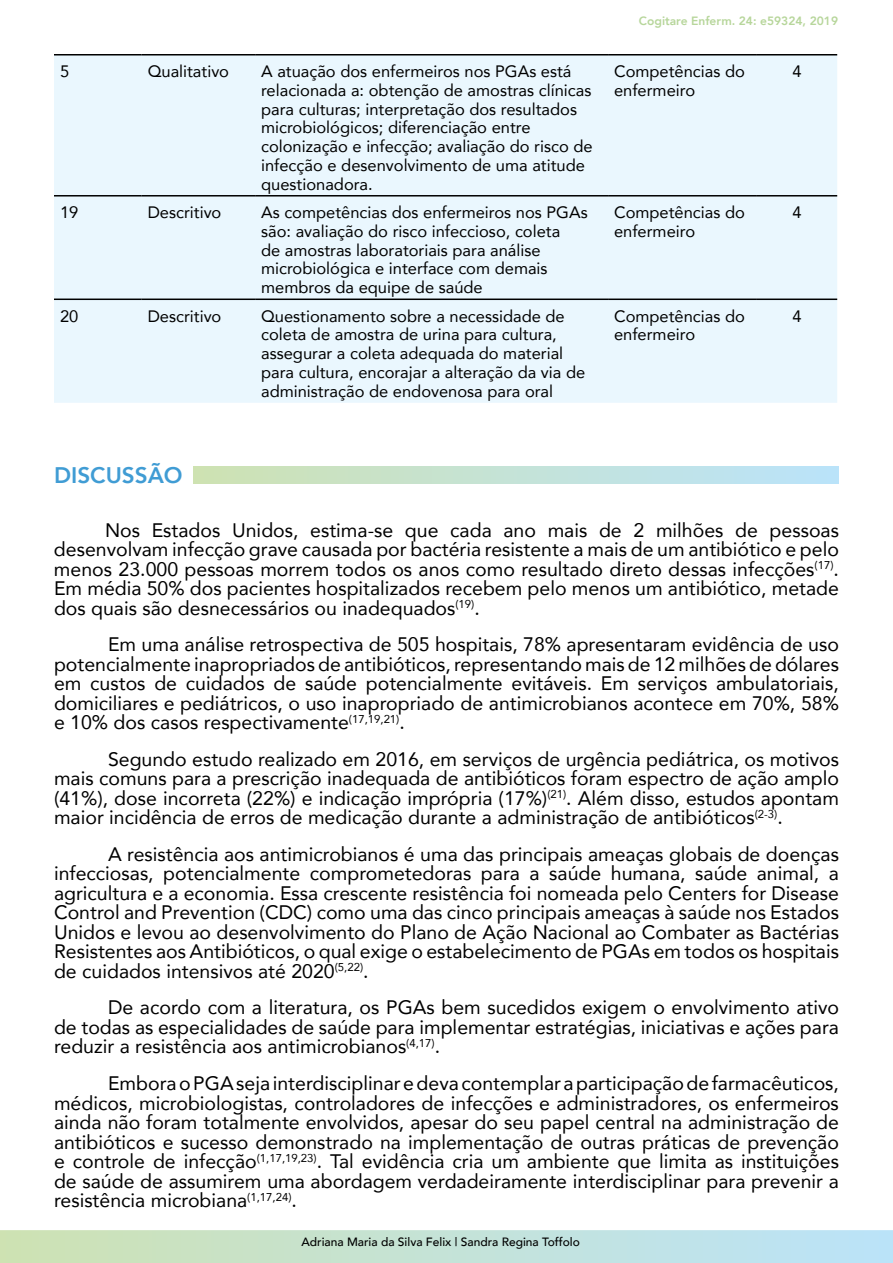
<style>
.page{position:relative;width:893px;height:1263px;background:#fff}
.page>*{position:absolute;margin:0;border:0;box-sizing:border-box;transform-origin:0 0}
.t1{font:800 22.5px "Avenir";color:#409cd4}
.t2{font:19.5px/19.5px "Avenir";color:#000;text-align:justify}
.t3{font:16.5px/18.8px "Avenir";color:#000}
.t4{font:500 12px "Avenir";color:#000}
.t5{font:800 12px "Avenir";color:#b7d69b}
</style>
<div class="page">
<svg style="left:0;top:1230px;width:893px;height:33px"></svg>
<div style="left:54px;top:56px;width:783px;height:347px;background:#eaf7fe"></div>
<hr style="left:54px;top:54px;width:88px;height:2px;background:#000">
<hr style="left:142px;top:54px;width:113px;height:2px;background:#000">
<hr style="left:255px;top:54px;width:353px;height:2px;background:#000">
<hr style="left:608px;top:54px;width:149px;height:2px;background:#000">
<hr style="left:757px;top:54px;width:80px;height:2px;background:#000">
<hr style="left:54px;top:195px;width:88px;height:2px;background:#000">
<hr style="left:142px;top:195px;width:113px;height:2px;background:#000">
<hr style="left:255px;top:195px;width:353px;height:2px;background:#000">
<hr style="left:608px;top:195px;width:149px;height:2px;background:#000">
<hr style="left:757px;top:195px;width:80px;height:2px;background:#000">
<hr style="left:54px;top:299px;width:88px;height:1px;background:#000">
<hr style="left:142px;top:299px;width:113px;height:1px;background:#000">
<hr style="left:255px;top:299px;width:353px;height:1px;background:#000">
<hr style="left:608px;top:299px;width:149px;height:1px;background:#000">
<hr style="left:757px;top:299px;width:80px;height:1px;background:#000">
<div style="left:193px;top:466px;width:646px;height:17px;background:linear-gradient(to right,#cee2b2,#bae3fb)"></div>
<p class="t5" style="left:639px;top:12px;width:201px">Cogitare Enferm. 24: e59324, 2019</p>
<p class="t3" style="left:60px;top:62px;width:11px">5</p>
<p class="t3" style="left:148px;top:62px;width:83px">Qualitativo</p>
<p class="t3" style="left:261px;top:62px;width:333px">A atuação dos enfermeiros nos PGAs está relacionada a: obtenção de amostras clínicas para culturas; interpretação dos resultados microbiológicos; diferenciação entre colonização e infecção; avaliação do risco de infecção e desenvolvimento de uma atitude questionadora.</p>
<p class="t3" style="left:614px;top:62px;width:132px">Competências do enfermeiro</p>
<p class="t3" style="left:792px;top:62px;width:11px">4</p>
<p class="t3" style="left:60px;top:203px;width:20px">19</p>
<p class="t3" style="left:148px;top:203px;width:75px">Descritivo</p>
<p class="t3" style="left:261px;top:203px;width:328px">As competências dos enfermeiros nos PGAs são: avaliação do risco infeccioso, coleta<br>de amostras laboratoriais para análise microbiológica e interface com demais membros da equipe de saúde</p>
<p class="t3" style="left:614px;top:203px;width:132px">Competências do enfermeiro</p>
<p class="t3" style="left:792px;top:203px;width:11px">4</p>
<p class="t3" style="left:60px;top:306px;width:20px">20</p>
<p class="t3" style="left:148px;top:306px;width:75px">Descritivo</p>
<p class="t3" style="left:261px;top:306px;width:326px">Questionamento sobre a necessidade de coleta de amostra de urina para cultura, assegurar a coleta adequada do material para cultura, encorajar a alteração da via de administração de endovenosa para oral</p>
<p class="t3" style="left:614px;top:306px;width:132px">Competências do enfermeiro</p>
<p class="t3" style="left:792px;top:306px;width:11px">4</p>
<p class="t1" style="left:54px;top:457px;width:130px">DISCUSSÃO</p>
<p class="t2" style="left:54px;top:520px;width:786px;text-indent:51px">Nos Estados Unidos, estima-se que cada ano mais de 2 milhões de pessoas desenvolvam infecção grave causada por bactéria resistente a mais de um antibiótico e pelo menos 23.000 pessoas morrem todos os anos como resultado direto dessas infecções<sup>(17)</sup>.<br>Em média 50% dos pacientes hospitalizados recebem pelo menos um antibiótico, metade dos quais são desnecessários ou inadequados<sup>(19)</sup>.</p>
<p class="t2" style="left:54px;top:634px;width:786px;text-indent:54px">Em uma análise retrospectiva de 505 hospitais, 78% apresentaram evidência de uso potencialmente inapropriados de antibióticos, representando mais de 12 milhões de dólares em custos de cuidados de saúde potencialmente evitáveis. Em serviços ambulatoriais, domiciliares e pediátricos, o uso inapropriado de antimicrobianos acontece em 70%, 58% e 10% dos casos respectivamente<sup>(17,19,21)</sup>.</p>
<p class="t2" style="left:54px;top:749px;width:787px;text-indent:54px">Segundo estudo realizado em 2016, em serviços de urgência pediátrica, os motivos mais comuns para a prescrição inadequada de antibióticos foram espectro de ação amplo (41%), dose incorreta (22%) e indicação imprópria (17%)<sup>(21)</sup>. Além disso, estudos apontam maior incidência de erros de medicação durante a administração de antibióticos<sup>(2-3)</sup>.</p>
<p class="t2" style="left:54px;top:844px;width:787px;text-indent:54px">A resistência aos antimicrobianos é uma das principais ameaças globais de doenças infecciosas, potencialmente comprometedoras para a saúde humana, saúde animal, a agricultura e a economia. Essa crescente resistência foi nomeada pelo Centers for Disease Control and Prevention (CDC) como uma das cinco principais ameaças à saúde nos Estados Unidos e levou ao desenvolvimento do Plano de Ação Nacional ao Combater as Bactérias Resistentes aos Antibióticos, o qual exige o estabelecimento de PGAs em todos os hospitais de cuidados intensivos até 2020<sup>(5,22)</sup>.</p>
<p class="t2" style="left:54px;top:997px;width:786px;text-indent:54px">De acordo com a literatura, os PGAs bem sucedidos exigem o envolvimento ativo de todas as especialidades de saúde para implementar estratégias, iniciativas e ações para reduzir a resistência aos antimicrobianos<sup>(4,17)</sup>.</p>
<p class="t2" style="left:54px;top:1073px;width:786px;text-indent:54px">Embora o PGA seja interdisciplinar e deva contemplar a participação de farmacêuticos, médicos, microbiologistas, controladores de infecções e administradores, os enfermeiros ainda não foram totalmente envolvidos, apesar do seu papel central na administração de antibióticos e sucesso demonstrado na implementação de outras práticas de prevenção e controle de infecção<sup>(1,17,19,23)</sup>. Tal evidência cria um ambiente que limita as instituições de saúde de assumirem uma abordagem verdadeiramente interdisciplinar para prevenir a resistência microbiana<sup>(1,17,24)</sup>.</p>
<p class="t4" style="left:301px;top:1232px;width:280px">Adriana Maria da Silva Felix | Sandra Regina Toffolo</p>
</div>
